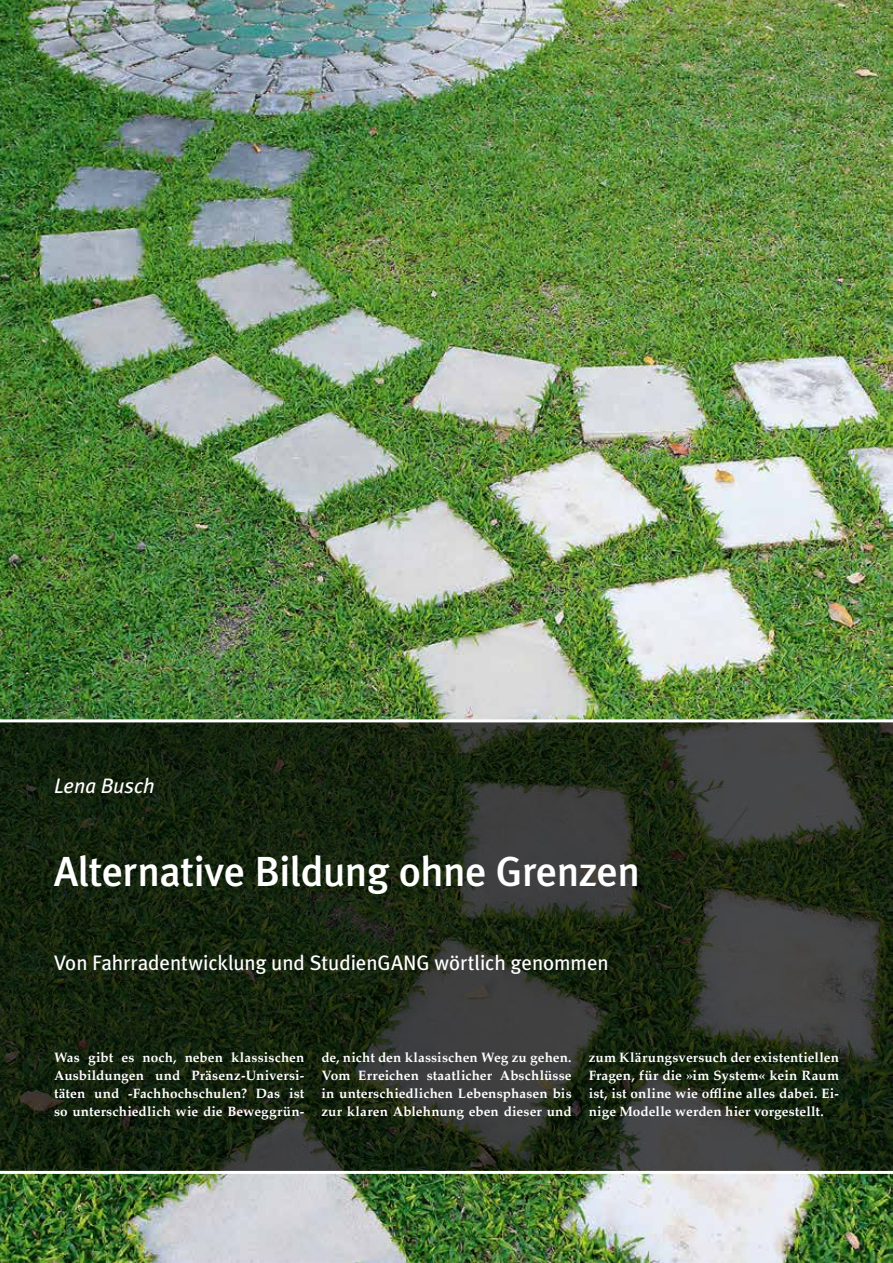
<style>
.page{position:relative;width:893px;height:1263px;background:#fff}
.page>*{position:absolute;margin:0;border:0;box-sizing:border-box;transform-origin:0 0}
.t1{font:500 42px "Meta Plus";letter-spacing:-.015em;color:#fff}
.t2{font:21px "Meta Plus";letter-spacing:-.005em;color:#fff}
.t3{font:italic 21px "Meta Plus";letter-spacing:-.005em;color:#fff}
.t4{font:700 13.5px/18px "Palatino";letter-spacing:.01em;color:#fff;text-align:justify}
</style>
<div class="page">
<img style="left:0;top:0;width:893px;height:1263px">
<svg style="left:0;top:718px;width:893px;height:457px;background:#242e1e"></svg>
<h2 class="t3" style="left:54px;top:773px;width:102px">Lena Busch</h2>
<h1 class="t1" style="left:54px;top:847px;width:587px">Alternative Bildung ohne Grenzen</h1>
<h2 class="t2" style="left:54px;top:950px;width:556px">Von Fahrradentwicklung und StudienGANG wörtlich genommen</h2>
<p class="t4" style="left:54px;top:1048px;width:252px">Was gibt es noch, neben klassischen Ausbildungen und Präsenz-Universi&shy;täten und -Fachhochschulen? Das ist so unterschiedlich wie die Beweggrün-</p>
<p class="t4" style="left:321px;top:1048px;width:252px">de, nicht den klassischen Weg zu gehen.<br>Vom Erreichen staatlicher Abschlüsse in unterschiedlichen Lebensphasen bis zur klaren Ablehnung eben dieser und</p>
<p class="t4" style="left:589px;top:1048px;width:252px">zum Klärungsversuch der existentiellen Fragen, für die »im System« kein Raum ist, ist online wie offline alles dabei. Ei&shy;nige Modelle werden hier vorgestellt.</p>
</div>
